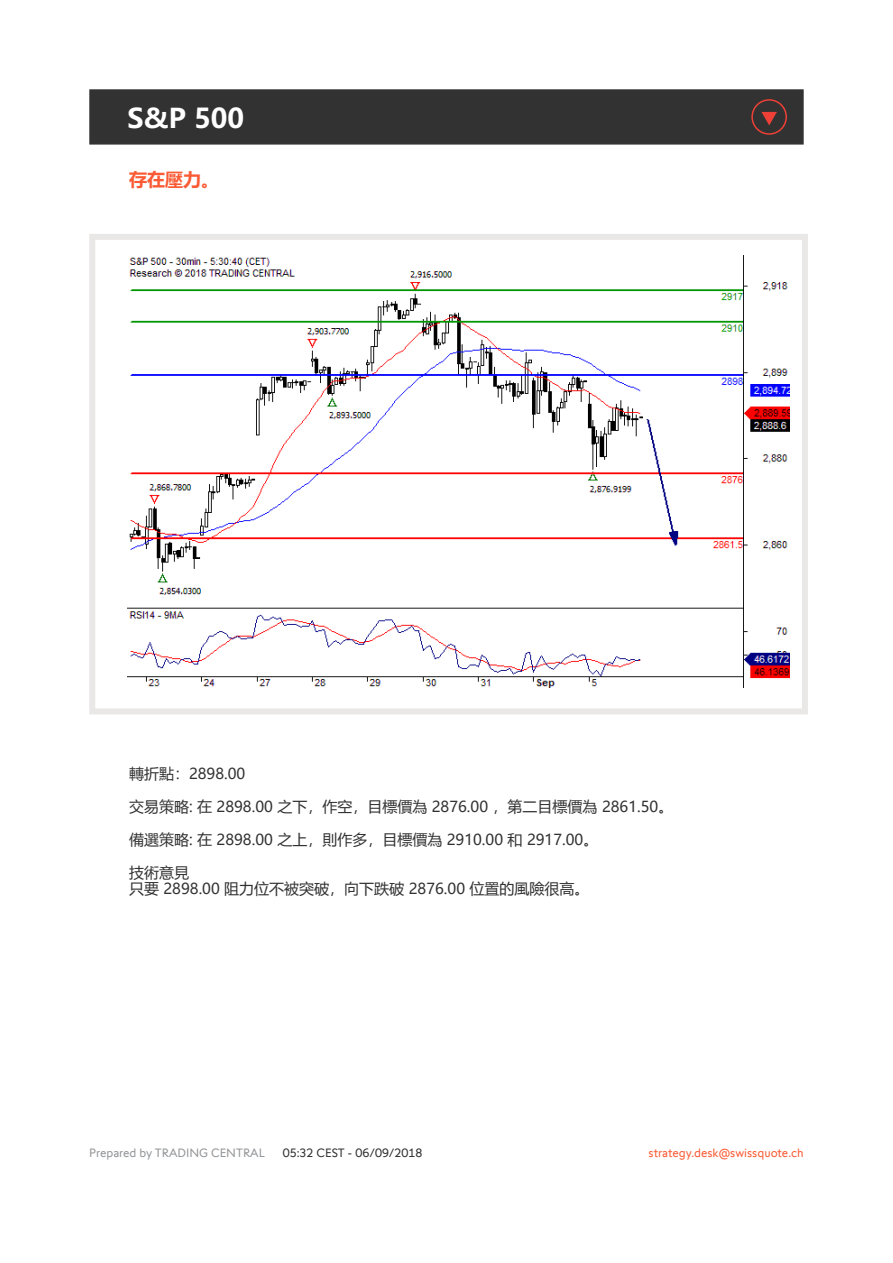
<style>
.page{position:relative;width:893px;height:1263px;background:#fff}
.page>*{position:absolute;margin:0;border:0;box-sizing:border-box;transform-origin:0 0}
.t1{font:700 27px "Microsoft Ya Hei UI";color:#fff}
.t2{font:700 18px "Microsoft Ya Hei UI";color:#fa5b35}
.t3{font:15px/16.5px "Microsoft Ya Hei UI";color:#323232}
.t4{font:12px "Swissquote CT";color:#fa5b35}
.t5{font:12px "Swissquote CT";color:#939598}
.t6{font:12px "Swissquote CT";color:#323232}
</style>
<div class="page">
<div style="left:89px;top:234px;width:719px;height:480px;border:6px solid #e9e8e7"></div>
<div style="left:89px;top:89px;width:715px;height:56px;background:#323232;border:2px solid #323232"></div>
<img style="left:128px;top:255px;width:661px;height:432px">
<svg style="left:751px;top:99px;width:36px;height:36px"></svg>
<h1 class="t1" style="left:128px;top:99px;width:118px">S&amp;P 500</h1>
<p class="t2" style="left:129px;top:167px;width:91px">存在壓力。</p>
<p class="t3" style="left:129px;top:765px;width:118px">轉折點：2898.00</p>
<p class="t3" style="left:129px;top:798px;width:546px">交易策略: 在 2898.00 之下，作空，目標價為 2876.00 ，第二目標價為 2861.50。</p>
<p class="t3" style="left:129px;top:831px;width:471px">備選策略: 在 2898.00 之上，則作多，目標價為 2910.00 和 2917.00。</p>
<p class="t3" style="left:129px;top:864px;width:462px">技術意見<br>只要 2898.00 阻力位不被突破，向下跌破 2876.00 位置的風險很高。</p>
<p class="t5" style="left:89px;top:1145px;width:177px">Prepared by TRADING CENTRAL</p>
<p class="t6" style="left:283px;top:1145px;width:141px">05:32 CEST - 06/09/2018</p>
<p class="t4" style="left:649px;top:1145px;width:157px">strategy.desk@swissquote.ch</p>
</div>
